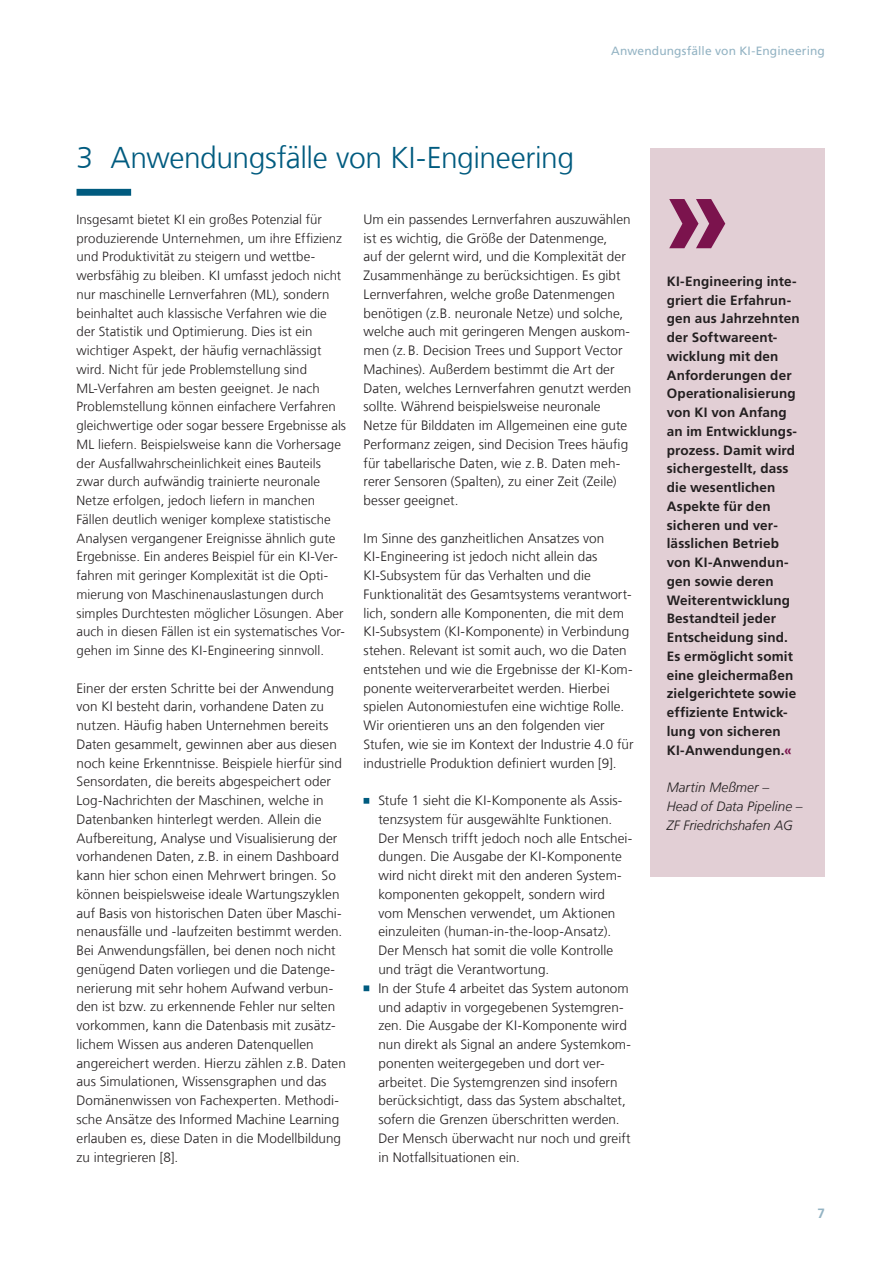
<style>
.page{position:relative;width:893px;height:1263px;background:#fff}
.page>*{position:absolute;margin:0;border:0;box-sizing:border-box;transform-origin:0 0}
.t1{font:700 120px "Frutiger LT Com";color:#7b134d}
.t2{font:300 30px "Frutiger LT Com";letter-spacing:-.015em;color:#005b7f}
.t3{font:300 13.5px/18.8px "Frutiger LT Com";letter-spacing:.005em;color:#231f20}
.t4{font:700 13.5px/18.8px "Frutiger LT Std";letter-spacing:.01em;color:#231f20}
.t5{font:italic 300 13.5px/18.8px "Frutiger LT Com";letter-spacing:.005em;color:#231f20}
.t6{font:700 13.5px "Frutiger LT Com";color:#93b3c3}
.t7{font:300 13.2px/18.8px "Frutiger LT Com";letter-spacing:.005em;color:#231f20}
.t8{font:12px "Frutiger LT Com";letter-spacing:.01em;color:#93b3c3}
.s1{color:#7b134d}
</style>
<div class="page">
<svg style="left:364px;top:798px;width:6px;height:6px"></svg>
<svg style="left:364px;top:985px;width:6px;height:6px"></svg>
<svg style="left:77px;top:189px;width:574px;height:7px"></svg>
<div style="left:651px;top:149px;width:174px;height:728px;background:#e2cfd5"></div>
<h2 class="t2" style="left:77px;top:140px;width:499px">3 Anwendungsfälle von KI-Engineering</h2>
<p class="t8" style="left:611px;top:44px;width:215px">Anwendungsfälle von KI-Engineering</p>
<p class="t7" style="left:77px;top:210px;width:271px">Insgesamt bietet KI ein großes Potenzial für produzierende Unternehmen, um ihre Effizienz und Produktivität zu steigern und wettbe&shy;werbsfähig zu bleiben. KI umfasst jedoch nicht nur maschinelle Lernverfahren (ML), sondern beinhaltet auch klassische Verfahren wie die der Statistik und Optimierung. Dies ist ein wichtiger Aspekt, der häufig vernachlässigt wird. Nicht für jede Problemstellung sind ML-Verfahren am besten geeignet. Je nach Problemstellung können einfachere Verfahren gleichwertige oder sogar bessere Ergebnisse als ML liefern. Beispielsweise kann die Vorhersage der Ausfallwahrscheinlichkeit eines Bauteils zwar durch aufwändig trainierte neuronale Netze erfolgen, jedoch liefern in manchen Fällen deutlich weniger komplexe statistische Analysen vergangener Ereignisse ähnlich gute Ergebnisse. Ein anderes Beispiel für ein KI-Ver&shy;fahren mit geringer Komplexität ist die Opti&shy;mierung von Maschinenauslastungen durch simples Durchtesten möglicher Lösungen. Aber auch in diesen Fällen ist ein systematisches Vor&shy;gehen im Sinne des KI-Engineering sinnvoll.</p>
<p class="t3" style="left:77px;top:679px;width:271px">Einer der ersten Schritte bei der Anwendung von KI besteht darin, vorhandene Daten zu nutzen. Häufig haben Unternehmen bereits Daten gesammelt, gewinnen aber aus diesen noch keine Erkenntnisse. Beispiele hierfür sind Sensordaten, die bereits abgespeichert oder Log-Nachrichten der Maschinen, welche in Datenbanken hinterlegt werden. Allein die Aufbereitung, Analyse und Visualisierung der vorhandenen Daten, z.B. in einem Dashboard kann hier schon einen Mehrwert bringen. So können beispielsweise ideale Wartungszyklen auf Basis von historischen Daten über Maschi&shy;nenausfälle und -laufzeiten bestimmt werden.<br>Bei Anwendungsfällen, bei denen noch nicht genügend Daten vorliegen und die Datenge&shy;nerierung mit sehr hohem Aufwand verbun&shy;den ist bzw. zu erkennende Fehler nur selten vorkommen, kann die Datenbasis mit zusätz&shy;lichem Wissen aus anderen Datenquellen angereichert werden. Hierzu zählen z.B. Daten aus Simulationen, Wissensgraphen und das Domänenwissen von Fachexperten. Methodi&shy;sche Ansätze des Informed Machine Learning erlauben es, diese Daten in die Modellbildung zu integrieren [8].</p>
<p class="t3" style="left:364px;top:210px;width:269px">Um ein passendes Lernverfahren auszuwählen ist es wichtig, die Größe der Datenmenge,<br>auf der gelernt wird, und die Komplexität der Zusammenhänge zu berücksichtigen. Es gibt Lernverfahren, welche große Datenmengen benötigen (z.B. neuronale Netze) und solche, welche auch mit geringeren Mengen auskom&shy;men (z.B. Decision Trees und Support Vector Machines). Außerdem bestimmt die Art der Daten, welches Lernverfahren genutzt werden sollte. Während beispielsweise neuronale Netze für Bilddaten im Allgemeinen eine gute Performanz zeigen, sind Decision Trees häufig für tabellarische Daten, wie z.B. Daten meh&shy;rerer Sensoren (Spalten), zu einer Zeit (Zeile) besser geeignet.</p>
<p class="t3" style="left:364px;top:529px;width:271px">Im Sinne des ganzheitlichen Ansatzes von KI-Engineering ist jedoch nicht allein das KI-Subsystem für das Verhalten und die Funktionalität des Gesamtsystems verantwort&shy;lich, sondern alle Komponenten, die mit dem KI-Subsystem (KI-Komponente) in Verbindung stehen. Relevant ist somit auch, wo die Daten entstehen und wie die Ergebnisse der KI-Kom&shy;ponente weiterverarbeitet werden. Hierbei spielen Autonomiestufen eine wichtige Rolle.<br>Wir orientieren uns an den folgenden vier Stufen, wie sie im Kontext der Industrie 4.0 für industrielle Produktion definiert wurden [9].</p>
<p class="t3" style="left:378px;top:791px;width:255px">Stufe 1 sieht die KI-Komponente als Assis&shy;tenzsystem für ausgewählte Funktionen.<br>Der Mensch trifft jedoch noch alle Entschei&shy;dungen. Die Ausgabe der KI-Komponente wird nicht direkt mit den anderen System&shy;komponenten gekoppelt, sondern wird vom Menschen verwendet, um Aktionen einzuleiten (human-in-the-loop-Ansatz).<br>Der Mensch hat somit die volle Kontrolle und trägt die Verantwortung.<br>In der Stufe 4 arbeitet das System autonom und adaptiv in vorgegebenen Systemgren&shy;zen. Die Ausgabe der KI-Komponente wird nun direkt als Signal an andere Systemkom&shy;ponenten weitergegeben und dort ver&shy;arbeitet. Die Systemgrenzen sind insofern berücksichtigt, dass das System abschaltet, sofern die Grenzen überschritten werden.<br>Der Mensch überwacht nur noch und greift in Notfallsituationen ein.</p>
<h1 class="t1" style="left:664px;top:144px;width:68px">»</h1>
<p class="t4" style="left:667px;top:272px;width:134px">KI-Engineering inte&shy;griert die Erfahrun&shy;gen aus Jahrzehnten der Softwareent&shy;wicklung mit den<br>Anforderungen der<br>Operationalisierung von KI von Anfang an im Entwicklungs&shy;prozess. Damit wird sichergestellt, dass die wesentlichen<br>Aspekte für den sicheren und ver&shy;lässlichen Betrieb von KI-Anwendun&shy;gen sowie deren<br>Weiterentwicklung<br>Bestandteil jeder<br>Entscheidung sind.<br>Es ermöglicht somit eine gleichermaßen zielgerichtete sowie effiziente Entwick&shy;lung von sicheren<br>KI-Anwendungen.<span class="s1">«</span></p>
<p class="t5" style="left:667px;top:778px;width:137px">Martin Meßmer –<br>Head of Data Pipeline –<br>ZF Friedrichshafen AG</p>
<p class="t6" style="left:817px;top:1205px;width:9px">7</p>
</div>
